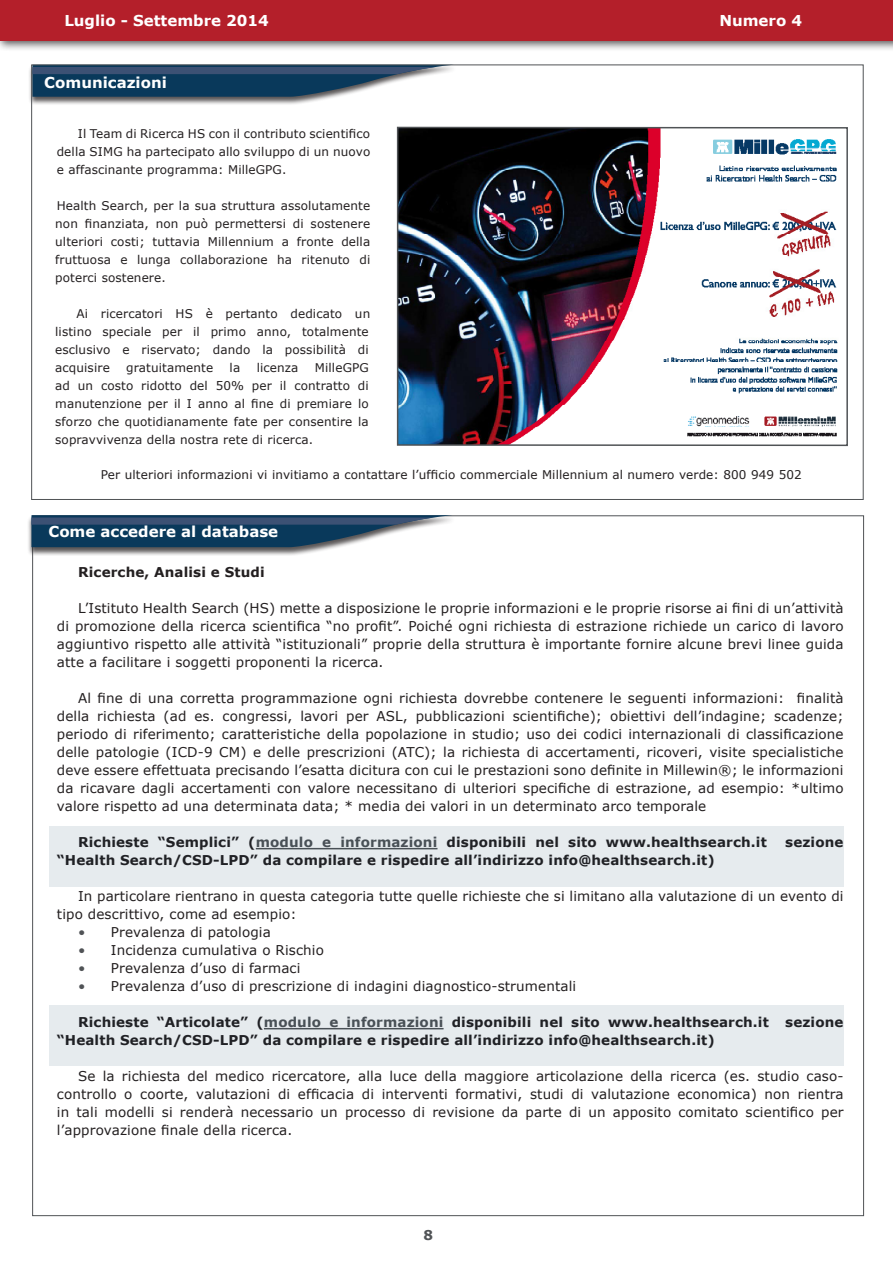
<style>
.page{position:relative;width:893px;height:1263px;background:#fff}
.page>*{position:absolute;margin:0;border:0;box-sizing:border-box;transform-origin:0 0}
.t1{font:700 15px "Verdana";color:#fff}
.TXT_PARAGRAFO{font:13.5px/18px "Verdana";letter-spacing:.01em;color:#231f20;text-align:justify}
.TXT_PARAGRAFO-2{font:700 13.5px/18px "Verdana";letter-spacing:.01em;color:#231f20}
.TXT_PARAGRAFO-3{font:700 13.5px "Verdana";color:#505356}
.TXT_PARAGRAFO-4{font:12px/18px "Verdana";letter-spacing:.01em;color:#231f20;text-align:justify}
.s1{color:#505356}
</style>
<div class="page">
<div style="left:0;top:0;width:893px;height:52px;background:#231f20;opacity:.75"></div>
<div style="left:0;top:0;width:893px;height:40px;background:#b41f2a"></div>
<div style="left:27px;top:515px;width:429px;height:41px;background:#231f20;opacity:.75"></div>
<svg style="left:31px;top:515px;width:421px;height:32px;background:#3b5c78"></svg>
<div style="left:49px;top:826px;width:794px;height:60px;background:#e6ebee"></div>
<div style="left:49px;top:1005px;width:794px;height:60px;background:#e6ebee"></div>
<div style="left:28px;top:64px;width:430px;height:41px;background:#231f20;opacity:.75"></div>
<svg style="left:33px;top:67px;width:421px;height:30px;background:#40607b"></svg>
<img style="left:400px;top:130px;width:438px;height:313px">
<div style="left:397px;top:127px;width:451px;height:319px;border:2px solid #505356"></div>
<p class="t1" style="left:64px;top:10px;width:206px">Luglio - Settembre 2014</p>
<p class="t1" style="left:719px;top:10px;width:84px">Numero 4</p>
<p class="t1" style="left:44px;top:72px;width:124px">Comunicazioni</p>
<p class="TXT_PARAGRAFO-4" style="left:57px;top:124px;width:315px;text-indent:21px">Il Team di Ricerca HS con il contributo scientifico della SIMG ha partecipato allo sviluppo di un nuovo e affascinante programma: MilleGPG.</p>
<p class="TXT_PARAGRAFO-4" style="left:55px;top:196px;width:317px">Health Search, per la sua struttura assolutamente non finanziata, non può permettersi di sostenere ulteriori costi; tuttavia Millennium a fronte della fruttuosa e lunga collaborazione ha ritenuto di poterci sostenere.</p>
<p class="TXT_PARAGRAFO-4" style="left:55px;top:304px;width:317px;text-align:left;text-indent:21px">Ai ricercatori HS è pertanto dedicato un listino speciale per il primo anno, totalmente esclusivo e riservato; dando la possibilità di acquisire</p>
<p class="TXT_PARAGRAFO-4" style="left:55px;top:358px;width:315px;text-indent:260px">MilleGPG ad un costo ridotto del 50% per il contratto di manutenzione per il I anno al fine di premiare lo sforzo che quotidianamente fate per consentire la sopravvivenza della nostra rete di ricerca.</p>
<p class="TXT_PARAGRAFO-4" style="left:101px;top:465px;width:702px">Per ulteriori informazioni vi invitiamo a contattare l’ufficio commerciale Millennium al numero verde: 800 949 502</p>
<p class="TXT_PARAGRAFO-4" style="left:126px;top:358px;width:88px">gratuitamente</p>
<p class="TXT_PARAGRAFO-4" style="left:230px;top:358px;width:12px">la</p>
<p class="TXT_PARAGRAFO-4" style="left:257px;top:358px;width:43px">licenza</p>
<p class="t1" style="left:48px;top:521px;width:231px">Come accedere al database</p>
<p class="TXT_PARAGRAFO-2" style="left:78px;top:563px;width:188px">Ricerche, Analisi e Studi</p>
<p class="TXT_PARAGRAFO" style="left:57px;top:599px;width:788px;text-indent:21px">L’Istituto Health Search (HS) mette a disposizione le proprie informazioni e le proprie risorse ai fini di un’attività di promozione della ricerca scientifica “no profit”. Poiché ogni richiesta di estrazione richiede un carico di lavoro aggiuntivo rispetto alle attività “istituzionali” proprie della struttura è importante fornire alcune brevi linee guida atte a facilitare i soggetti proponenti la ricerca.</p>
<p class="TXT_PARAGRAFO" style="left:57px;top:689px;width:788px;text-indent:21px">Al fine di una corretta programmazione ogni richiesta dovrebbe contenere le seguenti informazioni: finalità della richiesta (ad es. congressi, lavori per ASL, pubblicazioni scientifiche); obiettivi dell’indagine; scadenze; periodo di riferimento; caratteristiche della popolazione in studio; uso dei codici internazionali di classificazione delle patologie (ICD-9 CM) e delle prescrizioni (ATC); la richiesta di accertamenti, ricoveri, visite specialistiche deve essere effettuata precisando l’esatta dicitura con cui le prestazioni sono definite in Millewin®; le informazioni da ricavare dagli accertamenti con valore necessitano di ulteriori specifiche di estrazione, ad esempio: *ultimo valore rispetto ad una determinata data; * media dei valori in un determinato arco temporale</p>
<p class="TXT_PARAGRAFO-2" style="left:78px;top:833px;width:690px">Richieste “Semplici” (<span class="s1">modulo e informazioni</span> disponibili nel sito www.healthsearch.it</p>
<p class="TXT_PARAGRAFO-2" style="left:785px;top:833px;width:60px">sezione</p>
<p class="TXT_PARAGRAFO-2" style="left:57px;top:851px;width:659px">“Health Search/CSD-LPD” da compilare e rispedire all’indirizzo info@healthsearch.it)</p>
<p class="TXT_PARAGRAFO" style="left:57px;top:887px;width:788px;text-indent:21px">In particolare rientrano in questa categoria tutte quelle richieste che si limitano alla valutazione di un evento di tipo descrittivo, come ad esempio:</p>
<p class="TXT_PARAGRAFO" style="left:78px;top:923px;width:194px"><span class="s1">•</span> Prevalenza di patologia</p>
<p class="TXT_PARAGRAFO" style="left:78px;top:941px;width:247px"><span class="s1">•</span> Incidenza cumulativa o Rischio</p>
<p class="TXT_PARAGRAFO" style="left:78px;top:959px;width:224px"><span class="s1">•</span> Prevalenza d’uso di farmaci</p>
<p class="TXT_PARAGRAFO" style="left:78px;top:977px;width:500px"><span class="s1">•</span> Prevalenza d’uso di prescrizione di indagini diagnostico-strumentali</p>
<p class="TXT_PARAGRAFO-2" style="left:57px;top:1013px;width:788px;text-indent:21px">Richieste “Articolate” (<span class="s1">modulo e informazioni</span> disponibili nel sito www.healthsearch.it sezione “Health Search/CSD-LPD” da compilare e rispedire all’indirizzo info@healthsearch.it)</p>
<p class="TXT_PARAGRAFO" style="left:57px;top:1067px;width:788px;text-indent:21px">Se la richiesta del medico ricercatore, alla luce della maggiore articolazione della ricerca (es. studio caso&shy;controllo o coorte, valutazioni di efficacia di interventi formativi, studi di valutazione economica) non rientra in tali modelli si renderà necessario un processo di revisione da parte di un apposito comitato scientifico per l’approvazione finale della ricerca.</p>
<p class="TXT_PARAGRAFO-3" style="left:423px;top:1225px;width:11px">8</p>
</div>
